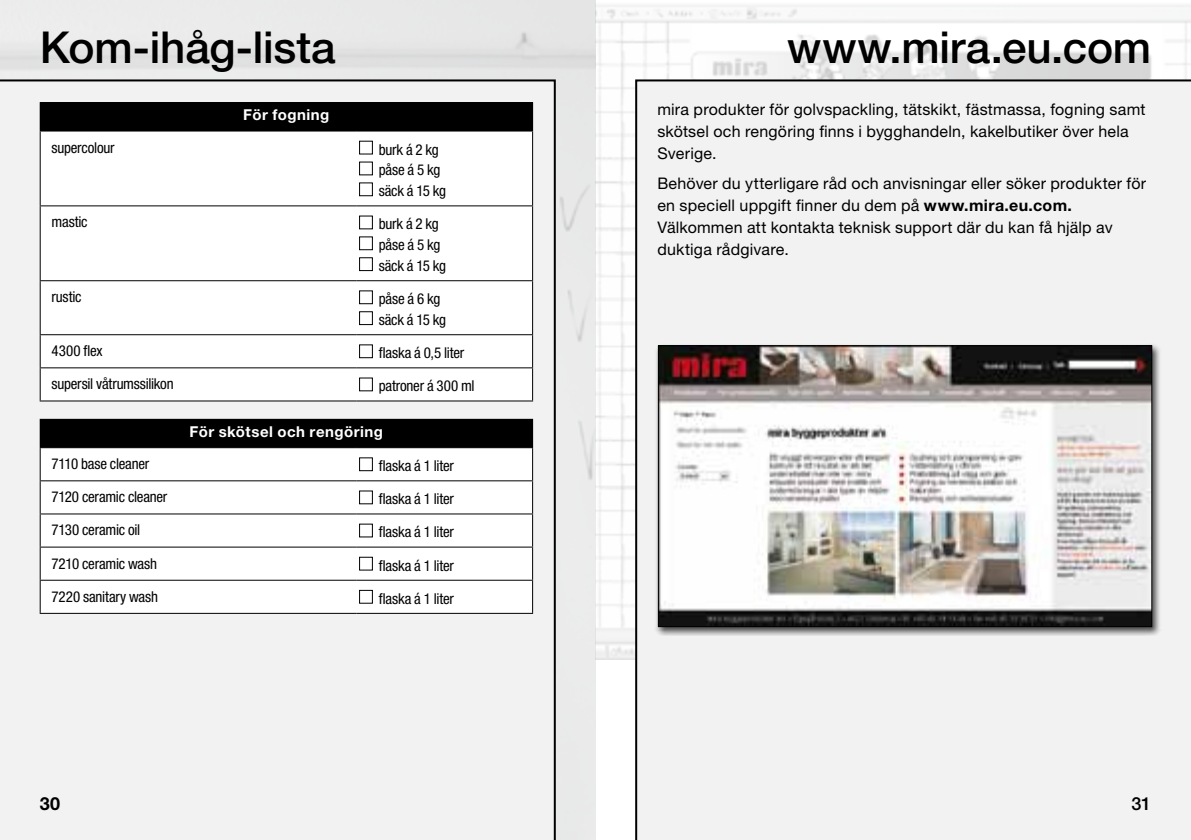
<style>
.page{position:relative;width:1191px;height:840px;background:#fff}
.page>*{position:absolute;margin:0;border:0;box-sizing:border-box;transform-origin:0 0}
.t1{font:500 44px "Helvetica Neue";letter-spacing:-.005em;color:#000}
.t2{font:700 18px "Helvetica Neue";color:#000}
.t3{font:500 18px "Helvetica Neue";color:#000}
.t4{font:16px/22px "Helvetica Neue";letter-spacing:.01em;color:#000}
.t5{font:condensed 15px/20.8px "Helvetica Neue";letter-spacing:-.015em;color:#000}
.t6{font:700 15px "Helvetica Neue";letter-spacing:.035em;color:#fff}
.s1{font-weight:700}
</style>
<div class="page">
<img style="left:595px;top:0;width:596px;height:659px">
<div style="left:635px;top:79px;width:556px;height:760px;background:#f2f2f3"></div>
<div style="left:0;top:79px;width:556px;height:760px;background:#f2f2f3"></div>
<div style="left:654px;top:341px;width:507px;height:294px;background:#000;opacity:.7"></div>
<img style="left:660px;top:347px;width:490px;height:277px">
<div style="left:658px;top:345px;width:494px;height:281px;border:1px solid #000"></div>
<div style="left:40px;top:103px;width:492px;height:28px;background:#000"></div>
<svg style="left:41px;top:131px;width:491px;height:269px"></svg>
<hr style="left:40px;top:131px;width:1px;height:74px;background:#000">
<hr style="left:532px;top:131px;width:1px;height:74px;background:#000">
<hr style="left:40px;top:205px;width:316px;height:1px;background:#000">
<hr style="left:40px;top:206px;width:1px;height:74px;background:#000">
<hr style="left:356px;top:205px;width:177px;height:1px;background:#000">
<hr style="left:532px;top:206px;width:1px;height:74px;background:#000">
<hr style="left:40px;top:280px;width:316px;height:1px;background:#000">
<hr style="left:40px;top:281px;width:1px;height:53px;background:#000">
<hr style="left:356px;top:280px;width:177px;height:1px;background:#000">
<hr style="left:532px;top:281px;width:1px;height:53px;background:#000">
<hr style="left:40px;top:334px;width:316px;height:1px;background:#000">
<hr style="left:40px;top:335px;width:1px;height:32px;background:#000">
<hr style="left:356px;top:334px;width:177px;height:1px;background:#000">
<hr style="left:532px;top:335px;width:1px;height:32px;background:#000">
<hr style="left:40px;top:367px;width:316px;height:1px;background:#000">
<hr style="left:40px;top:368px;width:1px;height:32px;background:#000">
<hr style="left:356px;top:367px;width:177px;height:1px;background:#000">
<hr style="left:532px;top:368px;width:1px;height:32px;background:#000">
<hr style="left:40px;top:400px;width:316px;height:1px;background:#000">
<hr style="left:356px;top:400px;width:177px;height:1px;background:#000">
<hr style="left:40px;top:102px;width:316px;height:1px;background:#000">
<hr style="left:356px;top:102px;width:177px;height:1px;background:#000">
<svg style="left:532px;top:103px;width:1px;height:27px"></svg>
<hr style="left:356px;top:130px;width:177px;height:1px;background:#000">
<div style="left:359px;top:141px;width:14px;height:13px;border:1px solid #000"></div>
<div style="left:359px;top:161px;width:14px;height:14px;border:1px solid #000"></div>
<div style="left:359px;top:182px;width:14px;height:14px;border:1px solid #000"></div>
<div style="left:359px;top:215px;width:14px;height:14px;border:1px solid #000"></div>
<div style="left:359px;top:236px;width:14px;height:14px;border:1px solid #000"></div>
<div style="left:359px;top:257px;width:14px;height:14px;border:1px solid #000"></div>
<div style="left:359px;top:290px;width:14px;height:14px;border:1px solid #000"></div>
<div style="left:359px;top:311px;width:14px;height:14px;border:1px solid #000"></div>
<div style="left:359px;top:344px;width:14px;height:14px;border:1px solid #000"></div>
<div style="left:359px;top:377px;width:14px;height:14px;border:1px solid #000"></div>
<div style="left:40px;top:419px;width:492px;height:28px;background:#000"></div>
<svg style="left:41px;top:448px;width:491px;height:164px"></svg>
<hr style="left:40px;top:448px;width:1px;height:32px;background:#000">
<hr style="left:532px;top:448px;width:1px;height:32px;background:#000">
<hr style="left:40px;top:480px;width:316px;height:1px;background:#000">
<hr style="left:40px;top:481px;width:1px;height:32px;background:#000">
<hr style="left:356px;top:480px;width:177px;height:1px;background:#000">
<hr style="left:532px;top:481px;width:1px;height:32px;background:#000">
<hr style="left:40px;top:513px;width:316px;height:1px;background:#000">
<hr style="left:40px;top:514px;width:1px;height:32px;background:#000">
<hr style="left:356px;top:513px;width:177px;height:1px;background:#000">
<hr style="left:532px;top:514px;width:1px;height:32px;background:#000">
<hr style="left:40px;top:546px;width:316px;height:1px;background:#000">
<hr style="left:40px;top:547px;width:1px;height:32px;background:#000">
<hr style="left:356px;top:546px;width:177px;height:1px;background:#000">
<hr style="left:532px;top:547px;width:1px;height:32px;background:#000">
<hr style="left:40px;top:579px;width:316px;height:1px;background:#000">
<hr style="left:40px;top:580px;width:1px;height:32px;background:#000">
<hr style="left:356px;top:579px;width:177px;height:1px;background:#000">
<hr style="left:532px;top:580px;width:1px;height:32px;background:#000">
<hr style="left:40px;top:612px;width:316px;height:1px;background:#000">
<hr style="left:356px;top:612px;width:177px;height:1px;background:#000">
<hr style="left:40px;top:418px;width:316px;height:1px;background:#000">
<hr style="left:356px;top:418px;width:177px;height:1px;background:#000">
<svg style="left:532px;top:419px;width:1px;height:28px"></svg>
<hr style="left:40px;top:447px;width:316px;height:1px;background:#000">
<hr style="left:356px;top:447px;width:177px;height:1px;background:#000">
<div style="left:359px;top:457px;width:14px;height:14px;border:1px solid #000"></div>
<div style="left:359px;top:490px;width:14px;height:14px;border:1px solid #000"></div>
<div style="left:359px;top:523px;width:14px;height:14px;border:1px solid #000"></div>
<div style="left:359px;top:556px;width:14px;height:14px;border:1px solid #000"></div>
<div style="left:359px;top:589px;width:14px;height:14px;border:1px solid #000"></div>
<h1 class="t1" style="left:40px;top:21px;width:297px">Kom-ihåg-lista</h1>
<h1 class="t1" style="left:787px;top:21px;width:365px">www.mira.eu.com</h1>
<p class="t4" style="left:657px;top:98px;width:490px">mira produkter för golvspackling, tätskikt, fästmassa, fogning samt skötsel och rengöring finns i bygghandeln, kakelbutiker över hela<br>Sverige.</p>
<p class="t4" style="left:657px;top:172px;width:490px">Behöver du ytterligare råd och anvisningar eller söker produkter för en speciell uppgift finner du dem på <span class="s1">www.mira.eu.com.<br></span>Välkommen att kontakta teknisk support där du kan få hjälp av duktiga rådgivare.</p>
<p class="t4" style="left:666px;top:98px;width:481px;text-indent:-8px">Indhold so;bgjs; oibgjsiodfjvgs dvg; jsodigj s gvsiojf be ad oigj degf&shy;iodf asiod whdu wiu f ioh eriufh aoiesj awoidj</p>
<p class="t6" style="left:243px;top:105px;width:88px">För fogning</p>
<p class="t5" style="left:52px;top:137px;width:65px">supercolour</p>
<p class="t5" style="left:379px;top:139px;width:69px">burk á 2 kg påse á 5 kg säck á 15 kg</p>
<p class="t5" style="left:52px;top:211px;width:38px">mastic</p>
<p class="t5" style="left:379px;top:213px;width:69px">burk á 2 kg påse á 5 kg säck á 15 kg</p>
<p class="t5" style="left:52px;top:286px;width:32px">rustic</p>
<p class="t5" style="left:379px;top:288px;width:69px">påse á 6 kg säck á 15 kg</p>
<p class="t5" style="left:52px;top:340px;width:53px">4300 flex</p>
<p class="t5" style="left:379px;top:342px;width:87px">flaska á 0,5 liter</p>
<p class="t5" style="left:52px;top:373px;width:124px">supersil våtrumssilikon</p>
<p class="t5" style="left:379px;top:375px;width:97px">patroner á 300 ml</p>
<p class="t6" style="left:190px;top:422px;width:195px">För skötsel och rengöring</p>
<p class="t5" style="left:52px;top:453px;width:99px">7110 base cleaner</p>
<p class="t5" style="left:379px;top:455px;width:77px">flaska á 1 liter</p>
<p class="t5" style="left:52px;top:486px;width:117px">7120 ceramic cleaner</p>
<p class="t5" style="left:379px;top:488px;width:77px">flaska á 1 liter</p>
<p class="t5" style="left:52px;top:519px;width:90px">7130 ceramic oil</p>
<p class="t5" style="left:379px;top:521px;width:77px">flaska á 1 liter</p>
<p class="t5" style="left:52px;top:552px;width:107px">7210 ceramic wash</p>
<p class="t5" style="left:379px;top:554px;width:77px">flaska á 1 liter</p>
<p class="t5" style="left:52px;top:585px;width:108px">7220 sanitary wash</p>
<p class="t5" style="left:379px;top:587px;width:77px">flaska á 1 liter</p>
<p class="t2" style="left:40px;top:792px;width:22px">30</p>
<p class="t3" style="left:1131px;top:792px;width:21px">31</p>
</div>
